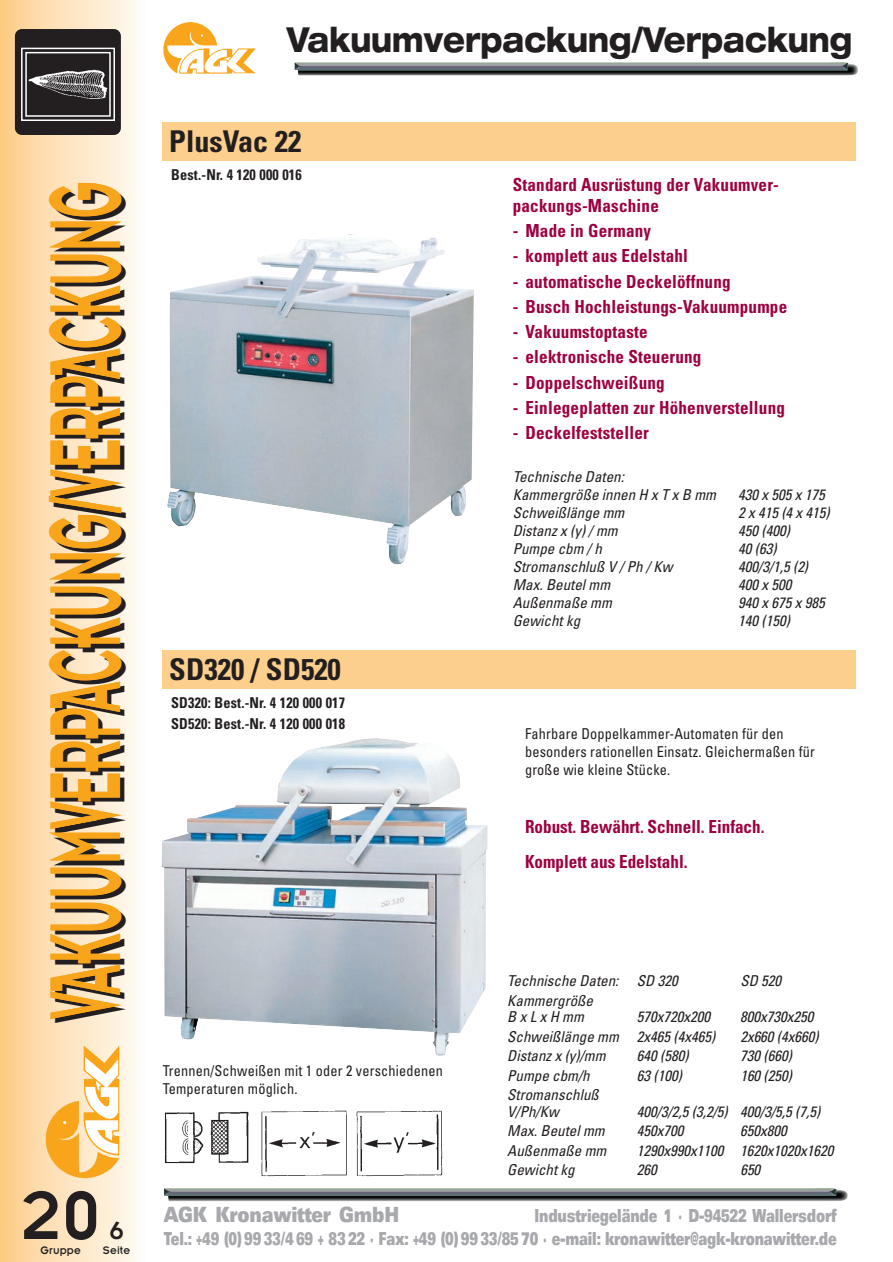
<style>
.page{position:relative;width:893px;height:1262px;background:#fff}
.page>*{position:absolute;margin:0;border:0;box-sizing:border-box;transform-origin:0 0}
.t1{font:110.1px "Insignia";color:#231f20;scale:.45 1}
.t2{font:75px "Insignia";color:#231f20;scale:.95 1}
.t3{font:800 expanded 34.5px "Helvetica Neue";color:#231f20;scale:.78 1}
.t4{font:700 condensed 30px "Univers";color:#231f20}
.t5{font:27px "Insignia";color:#231f20}
.t6{font:900 expanded 21px "Univers";letter-spacing:-.015em;color:#a8a9ad;scale:.65 1}
.t7{font:700 condensed 18px/35.7px "Univers";letter-spacing:.015em;color:#9d0140;scale:.95 1}
.t8{font:900 expanded 18px "Univers";letter-spacing:-.015em;color:#a8a9ad;scale:.57 1}
.t9{font:italic condensed 15px/16.5px "Univers";color:#231f20}
.t10{font:condensed 15px/18px "Univers";letter-spacing:.015em;color:#231f20;scale:.95 1}
.t11{font:700 condensed 15px/21px "Univers";letter-spacing:.015em;color:#231f20;scale:.95 1}
.t12{font:12px "Insignia";letter-spacing:.015em;color:#231f20;scale:.95 1}
</style>
<div class="page">
<div style="left:163px;top:123px;width:693px;height:38px;background:#fdcf8c"></div>
<div style="left:163px;top:650px;width:693px;height:38px;background:#fdcf8c"></div>
<img style="left:161px;top:738px;width:326px;height:317px">
<img style="left:167px;top:234px;width:307px;height:330px">
<img style="left:261px;top:1110px;width:86px;height:67px">
<img style="left:356px;top:1110px;width:87px;height:67px">
<img style="left:165px;top:1111px;width:84px;height:53px">
<hr style="left:141px;top:0;width:3px;height:1261px;background:#fefdfa">
<hr style="left:138px;top:0;width:3px;height:1261px;background:#fefcf7">
<hr style="left:135px;top:0;width:3px;height:1261px;background:#fefbf4">
<hr style="left:132px;top:0;width:3px;height:1261px;background:#fef9f1">
<hr style="left:129px;top:0;width:3px;height:1261px;background:#fef8ef">
<hr style="left:126px;top:0;width:3px;height:1261px;background:#fef7eb">
<hr style="left:123px;top:0;width:3px;height:1261px;background:#fef6e8">
<hr style="left:120px;top:0;width:3px;height:1261px;background:#fef5e5">
<hr style="left:117px;top:0;width:3px;height:1261px;background:#fef3e2">
<hr style="left:114px;top:0;width:3px;height:1261px;background:#fef2df">
<hr style="left:111px;top:0;width:3px;height:1261px;background:#fef1dc">
<hr style="left:108px;top:0;width:3px;height:1261px;background:#fef0d9">
<hr style="left:105px;top:0;width:3px;height:1261px;background:#feefd7">
<hr style="left:102px;top:0;width:3px;height:1261px;background:#feedd4">
<hr style="left:99px;top:0;width:3px;height:1261px;background:#feecd2">
<hr style="left:96px;top:0;width:3px;height:1261px;background:#feebce">
<hr style="left:93px;top:0;width:3px;height:1261px;background:#feeacb">
<hr style="left:90px;top:0;width:3px;height:1261px;background:#fee9c9">
<hr style="left:87px;top:0;width:3px;height:1261px;background:#fee7c6">
<hr style="left:85px;top:0;width:4px;height:1261px;background:#feeacd">
<hr style="left:81px;top:0;width:4px;height:1261px;background:#fee8cb">
<hr style="left:77px;top:0;width:4px;height:1261px;background:#fee7c8">
<hr style="left:73px;top:0;width:4px;height:1261px;background:#fee6c5">
<hr style="left:69px;top:0;width:4px;height:1261px;background:#fee6c3">
<hr style="left:65px;top:0;width:4px;height:1261px;background:#fee4c0">
<hr style="left:61px;top:0;width:4px;height:1261px;background:#fee3bf">
<hr style="left:57px;top:0;width:4px;height:1261px;background:#fee2bb">
<hr style="left:53px;top:0;width:4px;height:1261px;background:#fee1b9">
<hr style="left:49px;top:0;width:4px;height:1261px;background:#fedfb5">
<hr style="left:45px;top:0;width:4px;height:1261px;background:#fedeb3">
<hr style="left:41px;top:0;width:4px;height:1261px;background:#feddaf">
<hr style="left:38px;top:0;width:3px;height:1261px;background:#fed69e">
<hr style="left:35px;top:0;width:3px;height:1261px;background:#fdd59b">
<hr style="left:32px;top:0;width:3px;height:1261px;background:#fdd499">
<hr style="left:29px;top:0;width:3px;height:1261px;background:#fed397">
<hr style="left:26px;top:0;width:3px;height:1261px;background:#fed295">
<hr style="left:23px;top:0;width:3px;height:1261px;background:#fdd192">
<hr style="left:20px;top:0;width:3px;height:1261px;background:#fdd090">
<hr style="left:17px;top:0;width:3px;height:1261px;background:#fdd08d">
<hr style="left:14px;top:0;width:3px;height:1261px;background:#fdce8b">
<hr style="left:11px;top:0;width:3px;height:1261px;background:#fdcd89">
<hr style="left:8px;top:0;width:3px;height:1261px;background:#fdcc86">
<hr style="left:5px;top:0;width:3px;height:1261px;background:#fdcc84">
<hr style="left:2px;top:0;width:3px;height:1261px;background:#fdcb82">
<hr style="left:0;top:0;width:2px;height:1261px;background:#fdc97f">
<img style="left:45px;top:1046px;width:74px;height:133px">
<div style="left:15px;top:29px;width:106px;height:106px;background:#231f20;border-radius:7px"></div>
<img style="left:163px;top:22px;width:92px;height:52px">
<img style="left:294px;top:62px;width:564px;height:13px">
<img style="left:164px;top:1188px;width:683px;height:13px">
<svg style="left:21px;top:47px;width:94px;height:74px"></svg>
<img style="left:29px;top:69px;width:78px;height:36px">
<h1 class="t1" style="left:55px;top:1022px;width:1862px;rotate:-90deg">VAKUUMVERPACKUNG/VERPACKUNG</h1>
<h2 class="t2" style="left:21px;top:1191px;width:85px">20</h2>
<h3 class="t5" style="left:109px;top:1222px;width:16px">6</h3>
<p class="t12" style="left:103px;top:1246px;width:30px">Seite</p>
<p class="t12" style="left:41px;top:1246px;width:44px">Gruppe</p>
<h3 class="t3" style="left:287px;top:27px;width:726px">Vakuumverpackung/Verpackung</h3>
<h3 class="t4" style="left:169px;top:131px;width:134px">PlusVac 22</h3>
<p class="t11" style="left:171px;top:166px;width:139px">Best.-Nr. 4 120 000 016</p>
<h3 class="t4" style="left:169px;top:658px;width:173px">SD320 / SD520</h3>
<p class="t11" style="left:171px;top:693px;width:184px">SD320: Best.-Nr. 4 120 000 017<br>SD520: Best.-Nr. 4 120 000 018</p>
<p class="t10" style="left:163px;top:1063px;width:296px">Trennen/Schweißen mit 1 oder 2 verschiedenen<br>Temperaturen möglich.</p>
<p class="t7" style="left:512px;top:176px;width:282px;line-height:21px">Standard Ausrüstung der Vakuumver&shy;packungs-Maschine</p>
<p class="t7" style="left:512px;top:215px;width:147px">- Made in Germany</p>
<p class="t7" style="left:512px;top:240px;width:186px">- komplett aus Edelstahl</p>
<p class="t7" style="left:512px;top:265px;width:231px">- automatische Deckelöffnung</p>
<p class="t7" style="left:512px;top:290px;width:290px">- Busch Hochleistungs-Vakuumpumpe</p>
<p class="t7" style="left:512px;top:316px;width:144px">- Vakuumstoptaste</p>
<p class="t7" style="left:512px;top:341px;width:200px">- elektronische Steuerung</p>
<p class="t7" style="left:512px;top:366px;width:162px">- Doppelschweißung</p>
<p class="t7" style="left:512px;top:391px;width:288px">- Einlegeplatten zur Höhenverstellung</p>
<p class="t7" style="left:512px;top:417px;width:145px">- Deckelfeststeller</p>
<p class="t9" style="left:512px;top:469px;width:205px;line-height:18px">Technische Daten:<br>Kammergröße innen H x T x B mm</p>
<p class="t9" style="left:738px;top:488px;width:88px">430 x 505 x 175</p>
<p class="t9" style="left:512px;top:506px;width:113px">Schweißlänge mm</p>
<p class="t9" style="left:738px;top:506px;width:93px">2 x 415 (4 x 415)</p>
<p class="t9" style="left:512px;top:524px;width:106px">Distanz x (y) / mm</p>
<p class="t9" style="left:738px;top:524px;width:53px">450 (400)</p>
<p class="t9" style="left:512px;top:542px;width:91px">Pumpe cbm / h</p>
<p class="t9" style="left:738px;top:542px;width:40px">40 (63)</p>
<p class="t9" style="left:512px;top:560px;width:161px">Stromanschluß V / Ph / Kw</p>
<p class="t9" style="left:738px;top:560px;width:71px">400/3/1,5 (2)</p>
<p class="t9" style="left:512px;top:578px;width:99px">Max. Beutel mm</p>
<p class="t9" style="left:738px;top:578px;width:55px">400 x 500</p>
<p class="t9" style="left:512px;top:596px;width:101px">Außenmaße mm</p>
<p class="t9" style="left:738px;top:596px;width:88px">940 x 675 x 985</p>
<p class="t9" style="left:512px;top:614px;width:69px">Gewicht kg</p>
<p class="t9" style="left:738px;top:614px;width:53px">140 (150)</p>
<p class="t10" style="left:525px;top:725px;width:307px">Fahrbare Doppelkammer-Automaten für den besonders rationellen Einsatz. Gleichermaßen für große wie kleine Stücke.</p>
<p class="t7" style="left:525px;top:810px;width:253px">Robust. Bewährt. Schnell. Einfach.<br>Komplett aus Edelstahl.</p>
<p class="t9" style="left:507px;top:974px;width:172px">Technische Daten: SD 320</p>
<p class="t9" style="left:740px;top:974px;width:42px">SD 520</p>
<p class="t9" style="left:507px;top:993px;width:87px">Kammergröße<br>B x L x H mm</p>
<p class="t9" style="left:637px;top:1010px;width:75px">570x720x200</p>
<p class="t9" style="left:740px;top:1010px;width:75px">800x730x250</p>
<p class="t9" style="left:507px;top:1029px;width:209px">Schweißlänge mm 2x465 (4x465)</p>
<p class="t9" style="left:740px;top:1029px;width:80px">2x660 (4x660)</p>
<p class="t9" style="left:507px;top:1049px;width:100px">Distanz x (y)/mm</p>
<p class="t9" style="left:637px;top:1049px;width:53px">640 (580)</p>
<p class="t9" style="left:740px;top:1049px;width:53px">730 (660)</p>
<p class="t9" style="left:507px;top:1068px;width:84px">Pumpe cbm/h</p>
<p class="t9" style="left:637px;top:1068px;width:46px">63 (100)</p>
<p class="t9" style="left:740px;top:1068px;width:53px">160 (250)</p>
<p class="t9" style="left:507px;top:1088px;width:93px">Stromanschluß<br>V/Ph/Kw</p>
<p class="t9" style="left:637px;top:1104px;width:185px">400/3/2,5 (3,2/5) 400/3/5,5 (7,5)</p>
<p class="t9" style="left:507px;top:1124px;width:99px">Max. Beutel mm</p>
<p class="t9" style="left:637px;top:1124px;width:48px">450x700</p>
<p class="t9" style="left:740px;top:1124px;width:48px">650x800</p>
<p class="t9" style="left:507px;top:1143px;width:101px">Außenmaße mm</p>
<p class="t9" style="left:637px;top:1143px;width:198px">1290x990x1100 1620x1020x1620</p>
<p class="t9" style="left:507px;top:1163px;width:69px">Gewicht kg</p>
<p class="t9" style="left:637px;top:1163px;width:21px">260</p>
<p class="t9" style="left:740px;top:1163px;width:21px">650</p>
<h3 class="t6" style="left:164px;top:1206px;width:364px">AGK Kronawitter GmbH</h3>
<p class="t8" style="left:534px;top:1209px;width:531px">Industriegelände 1 · D-94522 Wallersdorf</p>
<p class="t8" style="left:164px;top:1232px;width:1182px">Tel.: +49 (0) 99 33/4 69 + 83 22 · Fax: +49 (0) 99 33/85 70 · e-mail: kronawitter@agk-kronawitter.de</p>
</div>
